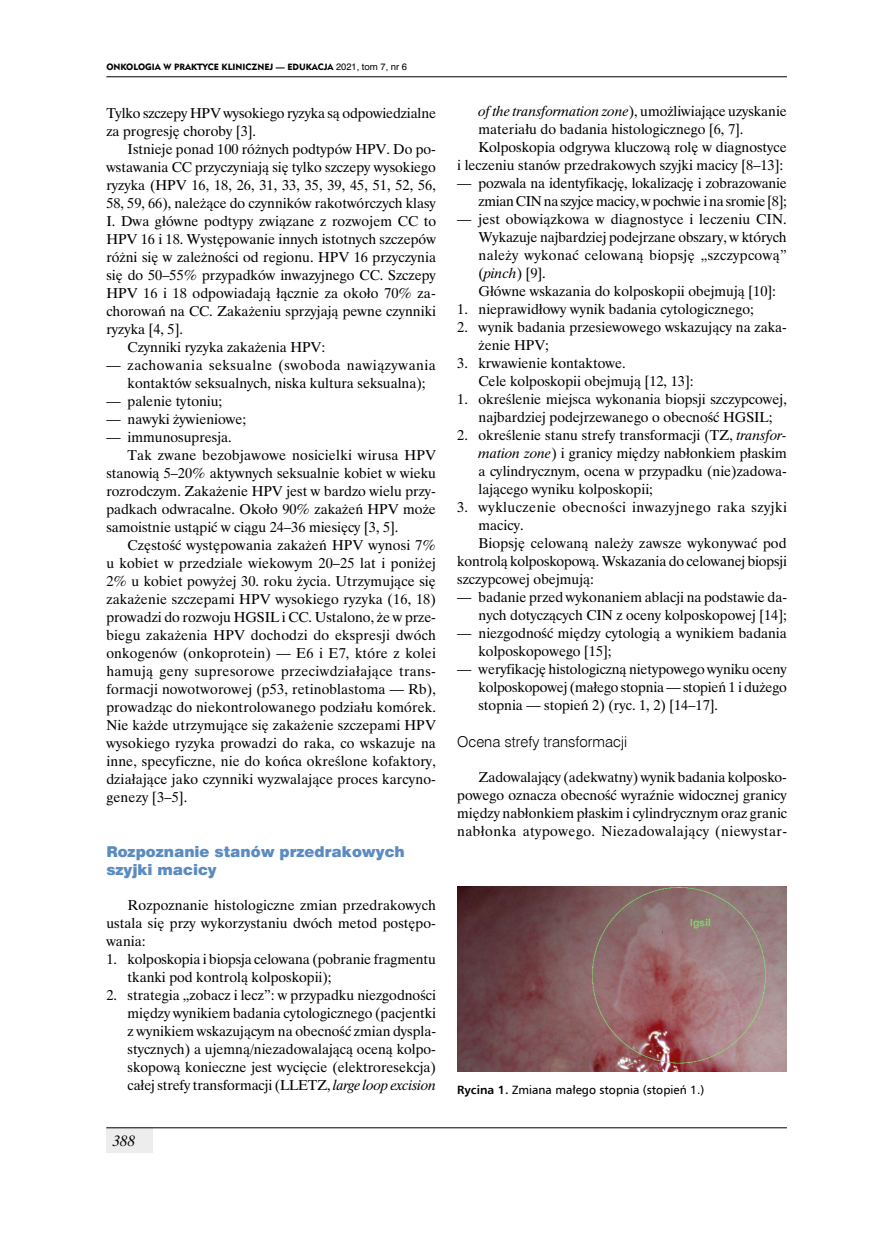
<style>
.page{position:relative;width:872px;height:1234px;background:#fff}
.page>*{position:absolute;margin:0;border:0;box-sizing:border-box;transform-origin:0 0}
.t1{font:15px/18px "Swis 721 Blk EU";color:#5b8bc1}
.t2{font:15px "Swis 721 Lt EU";color:#000}
.t3{font:italic 15px "Time Ibis EE";color:#000}
.t4{font:14.25px/18px "Time Ibis EE";color:#000}
.t5{font:14.25px "Time Ibis EE";letter-spacing:.025em;color:#000}
.t6{font:14.25px "Time Ibis EE";letter-spacing:.03em;color:#000}
.t7{font:14.25px "Time Ibis EE";letter-spacing:.02em;color:#000}
.t8{font:12px "Humnst 777 EU";color:#000}
.t9{font:9px "Geometric 415 Blk EU";color:#000}
.s1{font-family:"Swis 721 PL";font-size:8.7px}
.s2{font-style:italic}
.s3{font-weight:700}
</style>
<div class="page">
<div style="left:106px;top:1127px;width:47px;height:25px;background:#ededed"></div>
<hr style="left:106px;top:76px;width:681px;height:1px;background:#000">
<hr style="left:106px;top:1127px;width:681px;height:1px;background:#000">
<img style="left:457px;top:886px;width:329px;height:185px">
<p class="t9" style="left:106px;top:61px;width:302px">ONKOLOGIA W PRAKTYCE KLINICZNEJ — EDUKACJA <span class="s1">2021, tom 7, nr 6</span></p>
<p class="t4" style="left:106px;top:104px;width:331px">Tylko szczepy HPV wysokiego ryzyka są odpowiedzialne za progresję choroby [3].</p>
<p class="t4" style="left:128px;top:139px;width:310px">Istnieje ponad 100 różnych podtypów HPV. Do po-</p>
<p class="t4" style="left:106px;top:157px;width:331px">wstawania CC przyczyniają się tylko szczepy wysokiego</p>
<p class="t4" style="left:106px;top:175px;width:331px">ryzyka (HPV 16, 18, 26, 31, 33, 35, 39, 45, 51, 52, 56,</p>
<p class="t4" style="left:106px;top:193px;width:331px">58, 59, 66), należące do czynników rakotwórczych klasy</p>
<p class="t4" style="left:106px;top:211px;width:331px">I. Dwa główne podtypy związane z rozwojem CC to</p>
<p class="t4" style="left:106px;top:229px;width:331px">HPV 16 i 18. Występowanie innych istotnych szczepów</p>
<p class="t4" style="left:106px;top:247px;width:331px">różni się w zależności od regionu. HPV 16 przyczynia</p>
<p class="t4" style="left:106px;top:265px;width:331px">się do 50–55% przypadków inwazyjnego CC. Szczepy</p>
<p class="t4" style="left:106px;top:283px;width:331px">HPV 16 i 18 odpowiadają łącznie za około 70% za-</p>
<p class="t4" style="left:106px;top:301px;width:331px">chorowań na CC. Zakażeniu sprzyjają pewne czynniki</p>
<p class="t4" style="left:106px;top:319px;width:78px">ryzyka [4, 5].</p>
<p class="t4" style="left:128px;top:337px;width:199px">Czynniki ryzyka zakażenia HPV:</p>
<p class="t4" style="left:128px;top:355px;width:310px;text-indent:-21px">— zachowania seksualne (swoboda nawiązywania kontaktów seksualnych, niska kultura seksualna);</p>
<p class="t4" style="left:106px;top:391px;width:118px">— palenie tytoniu;</p>
<p class="t4" style="left:106px;top:409px;width:142px">— nawyki żywieniowe;</p>
<p class="t4" style="left:106px;top:427px;width:127px">— immunosupresja.</p>
<p class="t7" style="left:128px;top:446px;width:310px">Tak zwane bezobjawowe nosicielki wirusa HPV</p>
<p class="t4" style="left:106px;top:463px;width:331px">stanowią 5–20% aktywnych seksualnie kobiet w wieku</p>
<p class="t4" style="left:106px;top:481px;width:331px">rozrodczym. Zakażenie HPV jest w bardzo wielu przy-</p>
<p class="t4" style="left:106px;top:499px;width:331px">padkach odwracalne. Około 90% zakażeń HPV może</p>
<p class="t4" style="left:106px;top:517px;width:294px">samoistnie ustąpić w ciągu 24–36 miesięcy [3, 5].</p>
<p class="t4" style="left:128px;top:535px;width:310px">Częstość występowania zakażeń HPV wynosi 7%</p>
<p class="t4" style="left:106px;top:553px;width:331px">u kobiet w przedziale wiekowym 20–25 lat i poniżej</p>
<p class="t4" style="left:106px;top:571px;width:331px">2% u kobiet powyżej 30. roku życia. Utrzymujące się</p>
<p class="t4" style="left:106px;top:589px;width:331px">zakażenie szczepami HPV wysokiego ryzyka (16, 18)</p>
<p class="t4" style="left:106px;top:607px;width:331px">prowadzi do rozwoju HGSIL i CC. Ustalono, że w prze-</p>
<p class="t4" style="left:106px;top:625px;width:331px">biegu zakażenia HPV dochodzi do ekspresji dwóch</p>
<p class="t4" style="left:106px;top:643px;width:331px">onkogenów (onkoprotein) — E6 i E7, które z kolei</p>
<p class="t5" style="left:106px;top:662px;width:331px">hamują geny supresorowe przeciwdziałające trans-</p>
<p class="t4" style="left:106px;top:679px;width:331px">formacji nowotworowej (p53, retinoblastoma — Rb),</p>
<p class="t4" style="left:106px;top:697px;width:331px">prowadząc do niekontrolowanego podziału komórek.</p>
<p class="t4" style="left:106px;top:715px;width:331px">Nie każde utrzymujące się zakażenie szczepami HPV</p>
<p class="t4" style="left:106px;top:733px;width:331px">wysokiego ryzyka prowadzi do raka, co wskazuje na</p>
<p class="t4" style="left:106px;top:751px;width:331px">inne, specyficzne, nie do końca określone kofaktory,</p>
<p class="t4" style="left:106px;top:769px;width:331px">działające jako czynniki wyzwalające proces karcyno-</p>
<p class="t4" style="left:106px;top:787px;width:82px">genezy [3–5].</p>
<p class="t1" style="left:106px;top:842px;width:300px">Rozpoznanie stanów przedrakowych szyjki macicy</p>
<p class="t4" style="left:106px;top:896px;width:331px;text-align:justify;text-indent:21px">Rozpoznanie histologiczne zmian przedrakowych ustala się przy wykorzystaniu dwóch metod postępo&shy;wania:</p>
<p class="t4" style="left:128px;top:949px;width:310px;text-indent:-21px">1. kolposkopia i biopsja celowana (pobranie fragmentu tkanki pod kontrolą kolposkopii);</p>
<p class="t4" style="left:128px;top:985px;width:310px;text-align:justify;text-indent:-21px">2. strategia „zobacz i lecz”: w przypadku niezgodności między wynikiem badania cytologicznego (pacjentki z wynikiem wskazującym na obecność zmian dyspla&shy;stycznych) a ujemną/niezadowalającą oceną kolpo&shy;skopową konieczne jest wycięcie (elektroresekcja) całej strefy transformacji (LLETZ, <span class="s2">large loop excision</span></p>
<p class="t3" style="left:113px;top:1131px;width:24px">388</p>
<p class="t4" style="left:478px;top:102px;width:310px"><span class="s2">of the transformation zone</span>), umożliwiające uzyskanie</p>
<p class="t4" style="left:478px;top:120px;width:266px">materiału do badania histologicznego [6, 7].</p>
<p class="t4" style="left:478px;top:138px;width:310px">Kolposkopia odgrywa kluczową rolę w diagnostyce</p>
<p class="t4" style="left:457px;top:156px;width:327px">i leczeniu stanów przedrakowych szyjki macicy [8–13]:</p>
<p class="t4" style="left:457px;top:174px;width:331px;text-align:right">— pozwala na identyfikację, lokalizację i zobrazowanie zmian CIN na szyjce macicy, w pochwie i na sromie [8];</p>
<p class="t4" style="left:478px;top:210px;width:310px;text-indent:-21px">— jest obowiązkowa w diagnostyce i leczeniu CIN.<br>Wykazuje najbardziej podejrzane obszary, w których należy wykonać celowaną biopsję „szczypcową” (<span class="s2">pinch</span>) [9].<br>Główne wskazania do kolposkopii obejmują [10]:</p>
<p class="t4" style="left:457px;top:300px;width:298px">1. nieprawidłowy wynik badania cytologicznego;</p>
<p class="t4" style="left:478px;top:318px;width:310px;text-indent:-21px">2. wynik badania przesiewowego wskazujący na zaka&shy;żenie HPV;</p>
<p class="t4" style="left:478px;top:354px;width:216px;text-indent:-21px">3. krwawienie kontaktowe.<br>Cele kolposkopii obejmują [12, 13]:</p>
<p class="t4" style="left:457px;top:390px;width:331px;text-align:center">1. określenie miejsca wykonania biopsji szczypcowej, najbardziej podejrzewanego o obecność HGSIL;</p>
<p class="t4" style="left:478px;top:426px;width:310px;text-align:justify;text-indent:-21px">2. określenie stanu strefy transformacji (TZ, <span class="s2">transfor&shy;mation zone</span>) i granicy między nabłonkiem płaskim a cylindrycznym, ocena w przypadku (nie)zadowa&shy;lającego wyniku kolposkopii;</p>
<p class="t6" style="left:457px;top:498px;width:331px">3. wykluczenie obecności inwazyjnego raka szyjki</p>
<p class="t4" style="left:478px;top:515px;width:47px">macicy.</p>
<p class="t4" style="left:478px;top:533px;width:310px">Biopsję celowaną należy zawsze wykonywać pod</p>
<p class="t4" style="left:457px;top:551px;width:331px">kontrolą kolposkopową. Wskazania do celowanej biopsji</p>
<p class="t4" style="left:457px;top:569px;width:138px">szczypcowej obejmują:</p>
<p class="t4" style="left:457px;top:587px;width:331px;text-align:right">— badanie przed wykonaniem ablacji na podstawie da&shy;nych dotyczących CIN z oceny kolposkopowej [14];</p>
<p class="t4" style="left:478px;top:623px;width:310px;text-indent:-21px">— niezgodność między cytologią a wynikiem badania kolposkopowego [15];</p>
<p class="t4" style="left:478px;top:659px;width:310px;text-align:justify;text-indent:-21px">— weryfikację histologiczną nietypowego wyniku oceny kolposkopowej (małego stopnia — stopień 1 i dużego stopnia — stopień 2) (ryc. 1, 2) [14–17].</p>
<p class="t2" style="left:457px;top:732px;width:171px">Ocena strefy transformacji</p>
<p class="t4" style="left:457px;top:768px;width:331px;text-align:justify;text-indent:21px">Zadowalający (adekwatny) wynik badania kolposko&shy;powego oznacza obecność wyraźnie widocznej granicy między nabłonkiem płaskim i cylindrycznym oraz granic nabłonka atypowego. Niezadowalający (niewystar-</p>
<p class="t8" style="left:457px;top:1081px;width:249px"><span class="s3">Rycina 1.</span> Zmiana małego stopnia (stopień 1.)</p>
</div>
